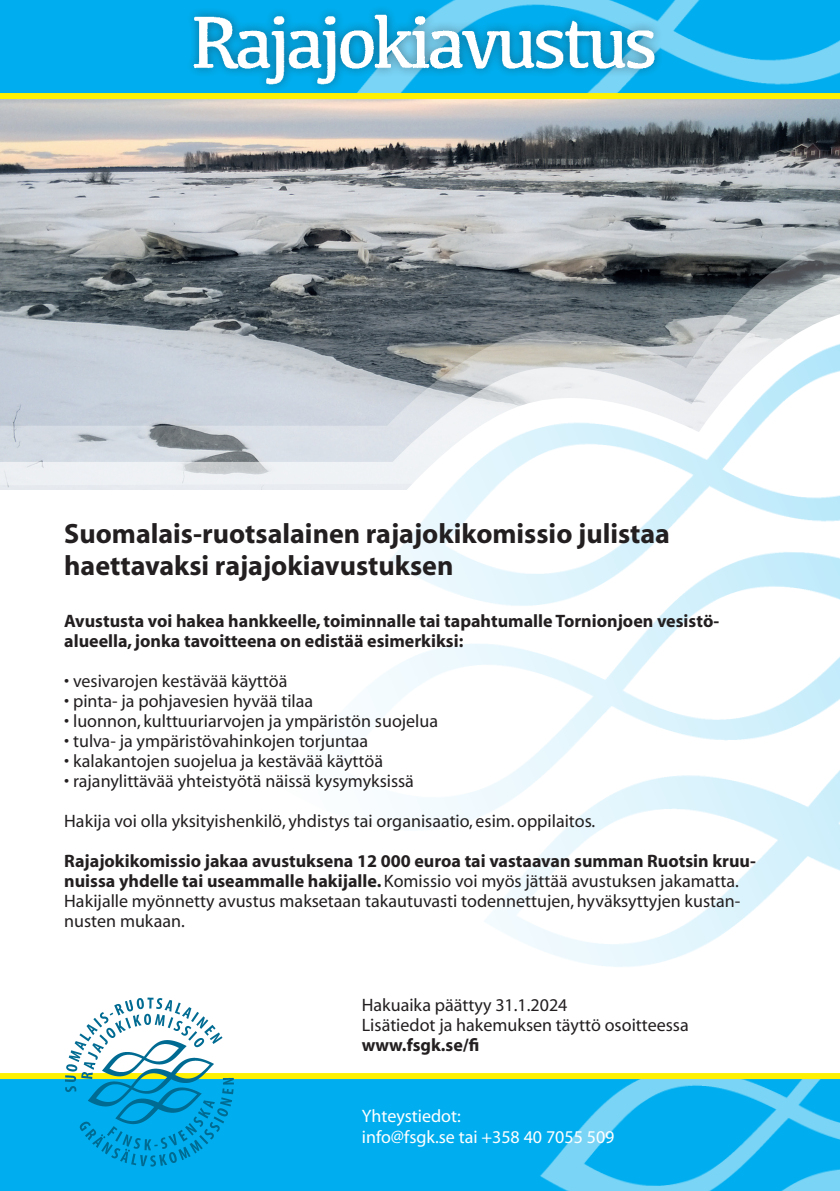
<style>
.page{position:relative;width:840px;height:1191px;background:#fff}
.page>*{position:absolute;margin:0;border:0;box-sizing:border-box;transform-origin:0 0}
.t1{font:700 28px/32px "Myriad";color:#231f20}
.t2{font:18px/20px "Myriad";color:#231f20}
.t3{font:700 18px/20px "Myriad";color:#231f20}
.t4{font:18px "Myriad";color:#fff}
.s1{font-weight:700}
</style>
<div class="page">
<img style="left:0;top:99px;width:839px;height:122px">
<svg style="left:0;top:1073px;width:839px;height:118px;background:#1bb6e4"></svg>
<svg style="left:0;top:221px;width:839px;height:36px;background:#abafb2"></svg>
<svg style="left:0;top:257px;width:839px;height:233px;background:#979ea5"></svg>
<img style="left:271px;top:290px;width:568px;height:677px">
<img style="left:64px;top:997px;width:170px;height:169px">
<svg style="left:0;top:0;width:839px;height:99px;background:#2bbad6"></svg>
<img style="left:148px;top:0;width:531px;height:96px">
<p class="t1" style="left:64px;top:518px;width:607px">Suomalais-ruotsalainen rajajokikomissio julistaa haettavaksi rajajokiavustuksen</p>
<p class="t3" style="left:64px;top:611px;width:656px">Avustusta voi hakea hankkeelle, toiminnalle tai tapahtumalle Tornionjoen vesistö&shy;alueella, jonka tavoitteena on edistää esimerkiksi:</p>
<p class="t2" style="left:64px;top:672px;width:224px">• vesivarojen kestävää käyttöä</p>
<p class="t2" style="left:64px;top:692px;width:250px">• pinta- ja pohjavesien hyvää tilaa</p>
<p class="t2" style="left:64px;top:712px;width:375px">• luonnon, kulttuuriarvojen ja ympäristön suojelua</p>
<p class="t2" style="left:64px;top:732px;width:305px">• tulva- ja ympäristövahinkojen torjuntaa</p>
<p class="t2" style="left:64px;top:752px;width:320px">• kalakantojen suojelua ja kestävää käyttöä</p>
<p class="t2" style="left:64px;top:772px;width:351px">• rajanylittävää yhteistyötä näissä kysymyksissä</p>
<p class="t2" style="left:64px;top:812px;width:532px">Hakija voi olla yksityishenkilö, yhdistys tai organisaatio, esim. oppilaitos.</p>
<p class="t2" style="left:64px;top:852px;width:692px"><span class="s1">Rajajokikomissio jakaa avustuksena 12 000 euroa tai vastaavan summan Ruotsin kruu&shy;nuissa yhdelle tai useammalle hakijalle.</span> Komissio voi myös jättää avustuksen jakamatta.<br>Hakijalle myönnetty avustus maksetaan takautuvasti todennettujen, hyväksyttyjen kustan&shy;nusten mukaan.</p>
<p class="t2" style="left:361px;top:995px;width:207px">Hakuaika päättyy 31.1.2024</p>
<p class="t2" style="left:361px;top:1015px;width:328px">Lisätiedot ja hakemuksen täyttö osoitteessa <span class="s1">www.fsgk.se/fi</span></p>
<p class="t4" style="left:361px;top:1106px;width:100px">Yhteystiedot:</p>
<p class="t4" style="left:361px;top:1128px;width:254px">info@fsgk.se tai +358 40 7055 509</p>
</div>
